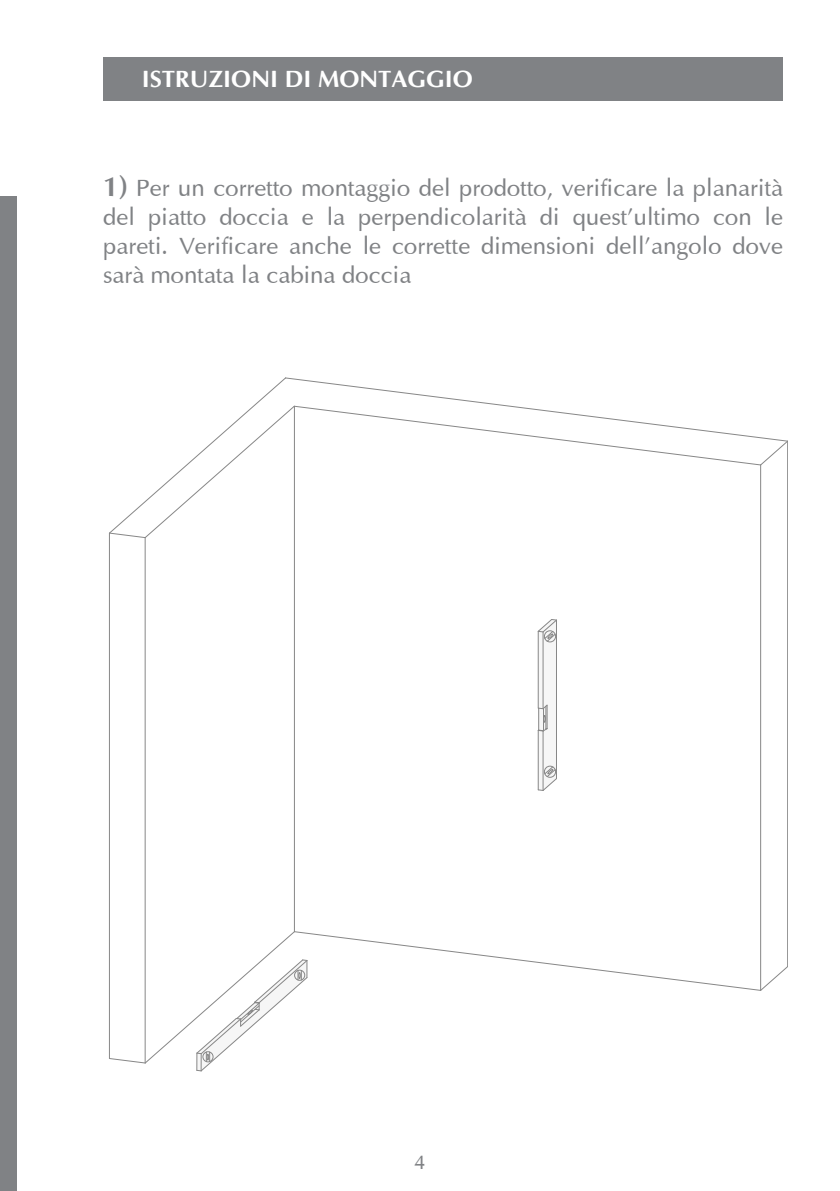
<style>
.page{position:relative;width:840px;height:1191px;background:#fff}
.page>*{position:absolute;margin:0;border:0;box-sizing:border-box;transform-origin:0 0}
.t1{font:24px/28.8px "Optima";color:#808285;text-align:justify}
.t2{font:700 24px "Optima";color:#fff}
.t3{font:20px "Optima";color:#808285}
.s1{font-weight:700;font-size:28px}
</style>
<div class="page">
<div style="left:103px;top:57px;width:679px;height:43px;background:#808285"></div>
<div style="left:0;top:197px;width:16px;height:994px;background:#808285"></div>
<hr style="left:759px;top:465px;width:1px;height:525px;background:#878787">
<hr style="left:786px;top:441px;width:1px;height:525px;background:#878787">
<svg style="left:109px;top:377px;width:678px;height:162px"></svg>
<hr style="left:145px;top:537px;width:1px;height:526px;background:#878787">
<hr style="left:109px;top:533px;width:1px;height:525px;background:#878787">
<hr style="left:294px;top:406px;width:1px;height:525px;background:#878787">
<svg style="left:537px;top:619px;width:20px;height:172px"></svg>
<svg style="left:109px;top:930px;width:678px;height:142px"></svg>
<p class="t2" style="left:142px;top:66px;width:332px">ISTRUZIONI DI MONTAGGIO</p>
<p class="t1" style="left:103px;top:174px;width:681px"><span class="s1">1)</span> Per un corretto montaggio del prodotto, verificare la planarità del piatto doccia e la perpendicolarità di quest'ultimo con le pareti. Verificare anche le corrette dimensioni dell'angolo dove sarà montata la cabina doccia</p>
<p class="t3" style="left:414px;top:1149px;width:13px">4</p>
</div>
